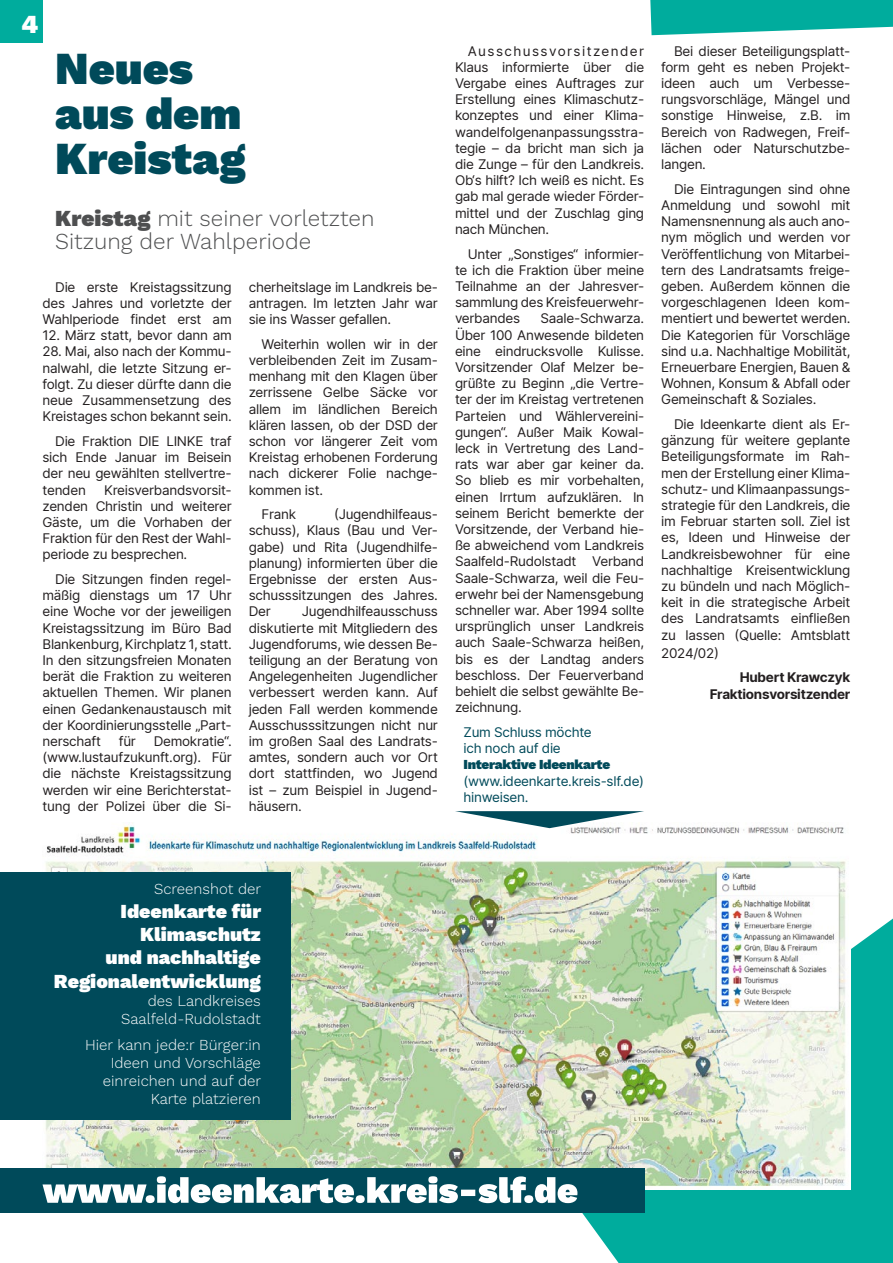
<style>
.page{position:relative;width:893px;height:1263px;background:#fff}
.page>*{position:absolute;margin:0;border:0;box-sizing:border-box;transform-origin:0 0}
.t1{font:900 45px/45px "Work Sans";color:#004a5a}
.t2{font:900 25.5px "Work Sans";color:#fff}
.t3{font:300 22.5px/22.5px "Work Sans";color:#4e4f50}
.t4{font:900 19.5px/23.4px "Work Sans";color:#fff;text-align:right}
.t5{font:300 15px/18px "Work Sans";color:#fff;text-align:right}
.t6{font:13.5px/16.2px "Inter";letter-spacing:-.02em;color:#231f20;text-align:justify}
.t7{font:13.5px/16.2px "Inter";letter-spacing:-.02em;color:#004a5a}
.t8{font:700 13.5px/16.2px "Inter";letter-spacing:-.02em;color:#231f20;text-align:right}
.s1{font-weight:900}
.s2{font-family:"Work Sans";font-weight:900}
</style>
<div class="page">
<div style="left:582px;top:918px;width:311px;height:345px;background:#00ac9d"></div>
<svg style="left:650px;top:0;width:243px;height:35px;background:#1db5a8"></svg>
<img style="left:43px;top:825px;width:807px;height:365px">
<div style="left:0;top:1169px;width:644px;height:44px;background:#004a5a"></div>
<div style="left:0;top:0;width:43px;height:43px;background:#00ac9d"></div>
<svg style="left:43px;top:1176px;width:534px;height:27px"></svg>
<div style="left:0;top:872px;width:291px;height:247px;background:#004a5a"></div>
<svg style="left:455px;top:811px;width:189px;height:17px"></svg>
<p class="t2" style="left:21px;top:5px;width:19px">4</p>
<p class="t1" style="left:55px;top:45px;width:192px">Neues aus dem<br>Kreistag</p>
<p class="t3" style="left:55px;top:206px;width:321px"><span class="s1">Kreistag</span> mit seiner vorletzten<br>Sitzung der Wahlperiode</p>
<p class="t6" style="left:43px;top:278px;width:191px;text-indent:13px">Die erste Kreistagssitzung des Jahres und vorletzte der Wahlperiode findet erst am</p>
<p class="t6" style="left:43px;top:327px;width:191px">12. März statt, bevor dann am</p>
<p class="t6" style="left:43px;top:343px;width:191px">28. Mai, also nach der Kommu&shy;nalwahl, die letzte Sitzung er&shy;folgt. Zu dieser dürfte dann die neue Zusammensetzung des Kreistages schon bekannt sein.</p>
<p class="t6" style="left:43px;top:433px;width:191px;text-indent:13px">Die Fraktion DIE LINKE traf sich Ende Januar im Beisein der neu gewählten stellvertre&shy;tenden</p>
<p class="t6" style="left:43px;top:481px;width:191px;text-indent:62px">Kreisverbandsvorsit&shy;zenden Christin und weiterer Gäste, um die Vorhaben der Fraktion für den Rest der Wahl&shy;periode zu besprechen.</p>
<p class="t6" style="left:43px;top:571px;width:191px;text-indent:13px">Die Sitzungen finden regel&shy;mäßig dienstags um 17 Uhr eine Woche vor der jeweiligen Kreistagssitzung im Büro Bad Blankenburg, Kirchplatz 1, statt.<br>In den sitzungsfreien Monaten berät die Fraktion zu weiteren aktuellen Themen. Wir planen einen Gedankenaustausch mit der Koordinierungsstelle „Part&shy;nerschaft</p>
<p class="t6" style="left:119px;top:733px;width:19px">für</p>
<p class="t6" style="left:43px;top:733px;width:191px;text-indent:111px">Demokratie“. (www.lustaufzukunft.org). Für die nächste Kreistagssitzung werden wir eine Berichterstat&shy;tung der Polizei über die Si-</p>
<p class="t6" style="left:249px;top:278px;width:191px">cherheitslage im Landkreis be&shy;antragen. Im letzten Jahr war sie ins Wasser gefallen.</p>
<p class="t6" style="left:249px;top:335px;width:191px;text-indent:13px">Weiterhin wollen wir in der verbleibenden Zeit im Zusam&shy;menhang mit den Klagen über zerrissene Gelbe Säcke vor allem im ländlichen Bereich klären lassen, ob der DSD der schon vor längerer Zeit vom Kreistag erhobenen Forderung nach dickerer Folie nachge&shy;kommen ist.</p>
<p class="t6" style="left:261px;top:506px;width:36px">Frank</p>
<p class="t6" style="left:249px;top:506px;width:191px;text-indent:85px">(Jugendhilfeaus&shy;schuss), Klaus (Bau und Ver&shy;gabe) und Rita (Jugendhilfe&shy;planung) informierten über die Ergebnisse der ersten Aus&shy;schusssitzungen des Jahres.<br>Der</p>
<p class="t6" style="left:249px;top:603px;width:191px;text-align:left;text-indent:53px">Jugendhilfeausschuss diskutierte mit Mitgliedern des<br>Jugendforums, wie dessen Be&shy;teiligung an der Beratung von<br>Angelegenheiten Jugendlicher verbessert werden kann. Auf jeden Fall werden kommende<br>Ausschusssitzungen nicht nur im großen Saal des Landrats&shy;amtes, sondern auch vor Ort dort stattfinden, wo Jugend ist – zum Beispiel in Jugend&shy;häusern.</p>
<p class="t6" style="left:455px;top:42px;width:191px;text-indent:13px">Ausschussvorsitzender Klaus informierte über die Vergabe eines Auftrages zur Erstellung eines Klimaschutz&shy;konzeptes und einer Klima&shy;wandelfolgenanpassungsstra&shy;tegie – da bricht man sich ja die Zunge – für den Landkreis.<br>Ob‘s hilft? Ich weiß es nicht. Es gab mal gerade wieder Förder&shy;mittel und der Zuschlag ging nach München.</p>
<p class="t6" style="left:455px;top:245px;width:191px;text-indent:13px">Unter „Sonstiges“ informier&shy;te ich die Fraktion über meine Teilnahme an der Jahresver&shy;sammlung des Kreisfeuerwehr&shy;verbandes</p>
<p class="t6" style="left:455px;top:310px;width:191px;text-indent:86px">Saale-Schwarza.<br>Über 100 Anwesende bildeten eine eindrucksvolle Kulisse.<br>Vorsitzender Olaf Melzer be&shy;grüßte zu Beginn „die Vertre&shy;ter der im Kreistag vertretenen Parteien und Wählervereini&shy;gungen“. Außer Maik Kowal&shy;leck in Vertretung des Land&shy;rats war aber gar keiner da.<br>So blieb es mir vorbehalten, einen Irrtum aufzuklären. In seinem Bericht bemerkte der Vorsitzende, der Verband hie&shy;ße abweichend vom Landkreis Saalfeld-Rudolstadt Verband Saale-Schwarza, weil die Feu&shy;erwehr bei der Namensgebung schneller war. Aber 1994 sollte ursprünglich unser Landkreis auch Saale-Schwarza heißen, bis es der Landtag anders beschloss. Der Feuerverband behielt die selbst gewählte Be&shy;zeichnung.</p>
<p class="t7" style="left:463px;top:724px;width:182px">Zum Schluss möchte<br>ich noch auf die<br><span class="s2">Interaktive Ideenkarte </span>(www.ideenkarte.kreis-slf.de) hinweisen.</p>
<p class="t6" style="left:661px;top:42px;width:191px;text-align:left;text-indent:13px">Bei dieser Beteiligungsplatt&shy;form geht es neben Projekt&shy;ideen auch um Verbesse&shy;rungsvorschläge, Mängel und sonstige Hinweise, z.B. im<br>Bereich von Radwegen, Freif&shy;lächen oder Naturschutzbe&shy;langen.</p>
<p class="t6" style="left:661px;top:180px;width:191px;text-align:left;text-indent:13px">Die Eintragungen sind ohne<br>Anmeldung und sowohl mit<br>Namensnennung als auch ano&shy;nym möglich und werden vor<br>Veröffentlichung von Mitarbei&shy;tern des Landratsamts freige&shy;geben. Außerdem können die vorgeschlagenen Ideen kom&shy;mentiert und bewertet werden.<br>Die Kategorien für Vorschläge sind u.a. Nachhaltige Mobilität,<br>Erneuerbare Energien, Bauen &amp;<br>Wohnen, Konsum &amp; Abfall oder<br>Gemeinschaft &amp; Soziales.</p>
<p class="t6" style="left:661px;top:416px;width:191px;text-indent:13px">Die Ideenkarte dient als Er&shy;gänzung für weitere geplante Beteiligungsformate im Rah&shy;men der Erstellung einer Klima&shy;schutz- und Klimaanpassungs&shy;strategie für den Landkreis, die im Februar starten soll. Ziel ist es, Ideen und Hinweise der Landkreisbewohner für eine nachhaltige Kreisentwicklung zu bündeln und nach Möglich&shy;keit in die strategische Arbeit des Landratsamts einfließen zu lassen (Quelle: Amtsblatt</p>
<p class="t6" style="left:661px;top:644px;width:59px">2024/02)</p>
<p class="t8" style="left:710px;top:669px;width:142px">Hubert Krawczyk<br>Fraktionsvorsitzender</p>
<p class="t5" style="left:154px;top:880px;width:109px">Screenshot der</p>
<p class="t4" style="left:54px;top:898px;width:208px">Ideenkarte für<br>Klimaschutz<br>und nachhaltige<br>Regionalentwicklung</p>
<p class="t5" style="left:121px;top:991px;width:141px">des Landkreises<br>Saalfeld-Rudolstadt</p>
<p class="t5" style="left:85px;top:1036px;width:178px">Hier kann jede:r Bürger:in<br>Ideen und Vorschläge einreichen und auf der<br>Karte platzieren</p>
</div>
